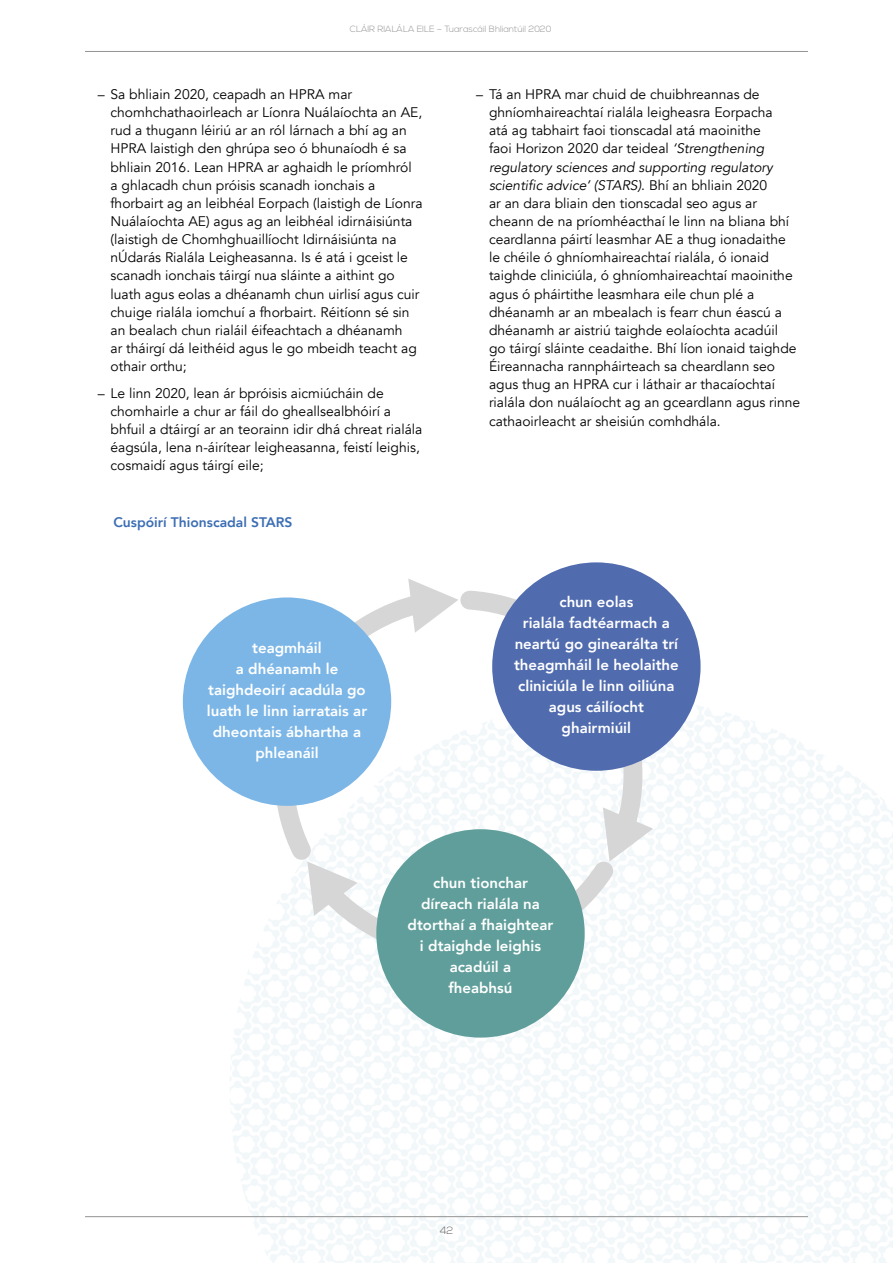
<style>
.page{position:relative;width:893px;height:1263px;background:#fff}
.page>*{position:absolute;margin:0;border:0;box-sizing:border-box;transform-origin:0 0}
.t1{font:800 15px/21px "Avenir";color:#fff;text-align:center}
.t2{font:13.8px/18.1px "Avenir";color:#000}
.t3{font:800 13.8px "Avenir";color:#3c6eb4}
.t4{font:300 10.5px "Nexa";color:#636363}
.t5{font:300 9px "Nexa";color:#939393}
.s1{font-style:italic}
</style>
<div class="page">
<img style="left:230px;top:706px;width:663px;height:557px">
<svg style="left:274px;top:597px;width:168px;height:279px"></svg>
<svg style="left:408px;top:579px;width:42px;height:54px"></svg>
<svg style="left:450px;top:590px;width:202px;height:217px"></svg>
<svg style="left:304px;top:807px;width:348px;height:151px"></svg>
<hr style="left:85px;top:51px;width:723px;height:1px;background:#939393">
<hr style="left:85px;top:1216px;width:723px;height:1px;background:#939393">
<div style="left:376px;top:829px;width:209px;height:208px;background:#5f9e9a;border-radius:50%"></div>
<div style="left:492px;top:562px;width:209px;height:209px;background:#506bae;border-radius:50%"></div>
<div style="left:183px;top:597px;width:208px;height:209px;background:#7bb6e7;border-radius:50%"></div>
<p class="t5" style="left:350px;top:24px;width:203px">CLÁIR RIALÁLA EILE – Tuarascáil Bhliantúil 2020</p>
<p class="t2" style="left:111px;top:85px;width:314px;text-indent:-13px">– Sa bhliain 2020, ceapadh an HPRA mar chomhchathaoirleach ar Líonra Nuálaíochta an AE, rud a thugann léiriú ar an ról lárnach a bhí ag an HPRA laistigh den ghrúpa seo ó bhunaíodh é sa bhliain 2016. Lean HPRA ar aghaidh le príomhról<br>a ghlacadh chun próisis scanadh ionchais a fhorbairt ag an leibhéal Eorpach (laistigh de Líonra Nuálaíochta AE) agus ag an leibhéal idirnáisiúnta (laistigh de Chomhghuaillíocht Idirnáisiúnta na nÚdarás Rialála Leigheasanna. Is é atá i gceist le scanadh ionchais táirgí nua sláinte a aithint go luath agus eolas a dhéanamh chun uirlisí agus cuir chuige rialála iomchuí a fhorbairt. Réitíonn sé sin an bealach chun rialáil éifeachtach a dhéanamh<br>ar tháirgí dá leithéid agus le go mbeidh teacht ag othair orthu;</p>
<p class="t2" style="left:111px;top:384px;width:313px;text-indent:-13px">– Le linn 2020, lean ár bpróisis aicmiúcháin de chomhairle a chur ar fáil do gheallsealbhóirí a bhfuil a dtáirgí ar an teorainn idir dhá chreat rialála éagsúla, lena n-áirítear leigheasanna, feistí leighis, cosmaidí agus táirgí eile;</p>
<p class="t3" style="left:113px;top:512px;width:181px">Cuspóirí Thionscadal STARS</p>
<p class="t1" style="left:207px;top:637px;width:162px">teagmháil<br>a dhéanamh le taighdeoirí acadúla go luath le linn iarratais ar dheontais ábhartha a phleanáil</p>
<p class="t2" style="left:489px;top:85px;width:313px;text-indent:-13px">– Tá an HPRA mar chuid de chuibhreannas de ghníomhaireachtaí rialála leigheasra Eorpacha<br>atá ag tabhairt faoi tionscadal atá maoinithe<br>faoi Horizon 2020 dar teideal <span class="s1">‘Strengthening regulatory sciences and supporting regulatory scientific advice’ (STARS)</span>. Bhí an bhliain 2020<br>ar an dara bliain den tionscadal seo agus ar cheann de na príomhéacthaí le linn na bliana bhí ceardlanna páirtí leasmhar AE a thug ionadaithe le chéile ó ghníomhaireachtaí rialála, ó ionaid taighde cliniciúla, ó ghníomhaireachtaí maoinithe agus ó pháirtithe leasmhara eile chun plé a dhéanamh ar an mbealach is fearr chun éascú a dhéanamh ar aistriú taighde eolaíochta acadúil<br>go táirgí sláinte ceadaithe. Bhí líon ionaid taighde Éireannacha rannpháirteach sa cheardlann seo agus thug an HPRA cur i láthair ar thacaíochtaí rialála don nuálaíocht ag an gceardlann agus rinne cathaoirleacht ar sheisiún comhdhála.</p>
<p class="t1" style="left:514px;top:591px;width:166px">chun eolas<br>rialála fadtéarmach a neartú go ginearálta trí theagmháil le heolaithe cliniciúla le linn oiliúna agus cáilíocht ghairmiúil</p>
<p class="t1" style="left:408px;top:872px;width:147px">chun tionchar díreach rialála na dtorthaí a fhaightear i dtaighde leighis acadúil a<br>fheabhsú</p>
<p class="t4" style="left:440px;top:1225px;width:15px">42</p>
</div>
